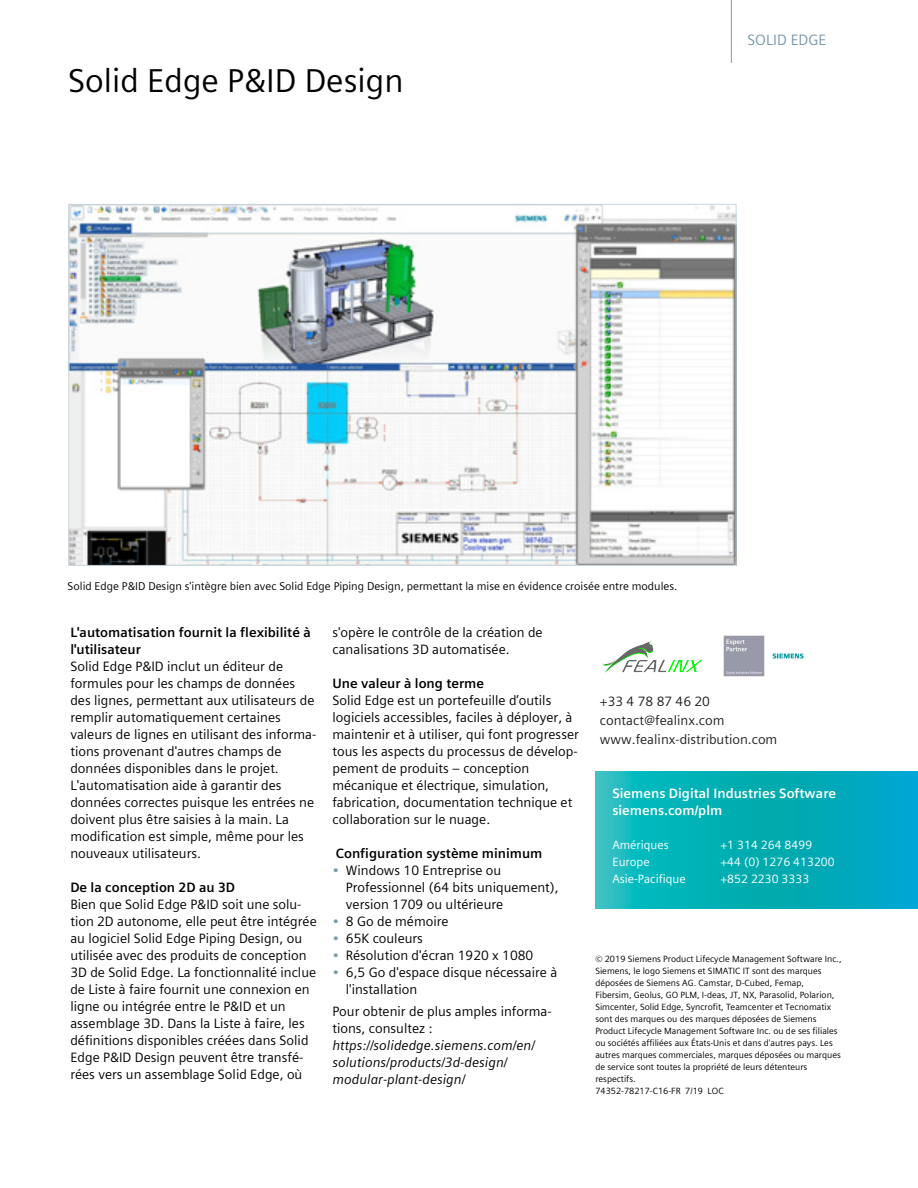
<style>
.page{position:relative;width:918px;height:1188px;background:#fff}
.page>*{position:absolute;margin:0;border:0;box-sizing:border-box;transform-origin:0 0}
.t1{font:33px "Siemens Sans Global";color:#000}
.t2{font:15px "Siemens Sans Global";color:#7b9aa9}
.t3{font:13.5px/17px "Siemens Sans Global";color:#000}
.t4{font:700 13.5px/17px "Siemens Sans Global";color:#000}
.t5{font:italic 13.5px/17px "Siemens Sans Global";color:#000}
.t6{font:13.5px/18.9px "Siemens Sans";color:#231f20}
.t7{font:700 13.5px/17px "Siemens Sans Global";color:#fff}
.t8{font:12px "Siemens Sans Global";color:#fff}
.t9{font:11.25px "Siemens Sans Global";color:#000}
.t10{font:9px/12px "Siemens Sans Global";color:#000}
.s1{color:#7b9aa9}
</style>
<div class="page">
<hr style="left:731px;top:0;width:1px;height:63px;background:#7b9aa9">
<svg style="left:595px;top:772px;width:323px;height:137px;background:#05aeba"></svg>
<img style="left:71px;top:206px;width:663px;height:358px">
<img style="left:602px;top:641px;width:100px;height:32px">
<img style="left:723px;top:635px;width:81px;height:42px">
<h1 class="t1" style="left:68px;top:56px;width:337px">Solid Edge P&amp;ID Design</h1>
<p class="t2" style="left:748px;top:29px;width:81px">SOLID EDGE</p>
<p class="t9" style="left:68px;top:578px;width:611px">Solid Edge P&amp;ID Design s'intègre bien avec Solid Edge Piping Design, permettant la mise en évidence croisée entre modules.</p>
<p class="t4" style="left:70px;top:624px;width:242px">L'automatisation fournit la flexibilité à l'utilisateur</p>
<p class="t3" style="left:70px;top:658px;width:248px">Solid Edge P&amp;ID inclut un éditeur de formules pour les champs de données des lignes, permettant aux utilisateurs de remplir automatiquement certaines valeurs de lignes en utilisant des informa&shy;tions provenant d'autres champs de données disponibles dans le projet.<br>L'automatisation aide à garantir des données correctes puisque les entrées ne doivent plus être saisies à la main. La modification est simple, même pour les nouveaux utilisateurs.</p>
<p class="t4" style="left:70px;top:879px;width:166px">De la conception 2D au 3D</p>
<p class="t3" style="left:70px;top:896px;width:248px">Bien que Solid Edge P&amp;ID soit une solu&shy;tion 2D autonome, elle peut être intégrée au logiciel Solid Edge Piping Design, ou utilisée avec des produits de conception 3D de Solid Edge. La fonctionnalité inclue de Liste à faire fournit une connexion en ligne ou intégrée entre le P&amp;ID et un assemblage 3D. Dans la Liste à faire, les définitions disponibles créées dans Solid Edge P&amp;ID Design peuvent être transfé&shy;rées vers un assemblage Solid Edge, où</p>
<p class="t3" style="left:332px;top:624px;width:212px">s'opère le contrôle de la création de canalisations 3D automatisée.</p>
<p class="t4" style="left:332px;top:675px;width:153px">Une valeur à long terme</p>
<p class="t3" style="left:332px;top:692px;width:248px">Solid Edge est un portefeuille d’outils logiciels accessibles, faciles à déployer, à maintenir et à utiliser, qui font progresser tous les aspects du processus de dévelop&shy;pement de produits – conception mécanique et électrique, simulation, fabrication, documentation technique et collaboration sur le nuage.</p>
<p class="t4" style="left:336px;top:845px;width:208px">Configuration système minimum</p>
<p class="t3" style="left:346px;top:862px;width:214px;text-indent:-14px"><span class="s1">•</span> Windows 10 Entreprise ou<br>Professionnel (64 bits uniquement), version 1709 ou ultérieure</p>
<p class="t3" style="left:332px;top:913px;width:118px"><span class="s1">•</span> 8 Go de mémoire</p>
<p class="t3" style="left:332px;top:930px;width:92px"><span class="s1">•</span> 65K couleurs</p>
<p class="t3" style="left:332px;top:947px;width:202px"><span class="s1">•</span> Résolution d'écran 1920 x 1080</p>
<p class="t3" style="left:346px;top:964px;width:213px;text-indent:-13px"><span class="s1">•</span> 6,5 Go d'espace disque nécessaire à l'installation</p>
<p class="t3" style="left:332px;top:1003px;width:221px">Pour obtenir de plus amples informa&shy;tions, consultez :</p>
<p class="t5" style="left:332px;top:1037px;width:204px">https://solidedge.siemens.com/en/ solutions/products/3d-design/ modular-plant-design/</p>
<p class="t6" style="left:600px;top:692px;width:179px">+33 4 78 87 46 20 contact@fealinx.com www.fealinx-distribution.com</p>
<p class="t7" style="left:612px;top:785px;width:225px">Siemens Digital Industries Software siemens.com/plm</p>
<p class="t8" style="left:612px;top:836px;width:58px">Amériques</p>
<p class="t8" style="left:720px;top:836px;width:93px">+1 314 264 8499</p>
<p class="t8" style="left:612px;top:853px;width:39px">Europe</p>
<p class="t8" style="left:720px;top:853px;width:116px">+44 (0) 1276 413200</p>
<p class="t8" style="left:612px;top:870px;width:75px">Asie-Pacifique</p>
<p class="t8" style="left:720px;top:870px;width:90px">+852 2230 3333</p>
<p class="t10" style="left:595px;top:953px;width:248px">© 2019 Siemens Product Lifecycle Management Software Inc., Siemens, le logo Siemens et SIMATIC IT sont des marques déposées de Siemens AG. Camstar, D-Cubed, Femap, Fibersim, Geolus, GO PLM, I-deas, JT, NX, Parasolid, Polarion, Simcenter, Solid Edge, Syncrofit, Teamcenter et Tecnomatix sont des marques ou des marques déposées de Siemens Product Lifecycle Management Software Inc. ou de ses filiales ou sociétés affiliées aux États-Unis et dans d'autres pays. Les autres marques commerciales, marques déposées ou marques de service sont toutes la propriété de leurs détenteurs respectifs.<br>74352-78217-C16-FR 7/19 LOC</p>
</div>
